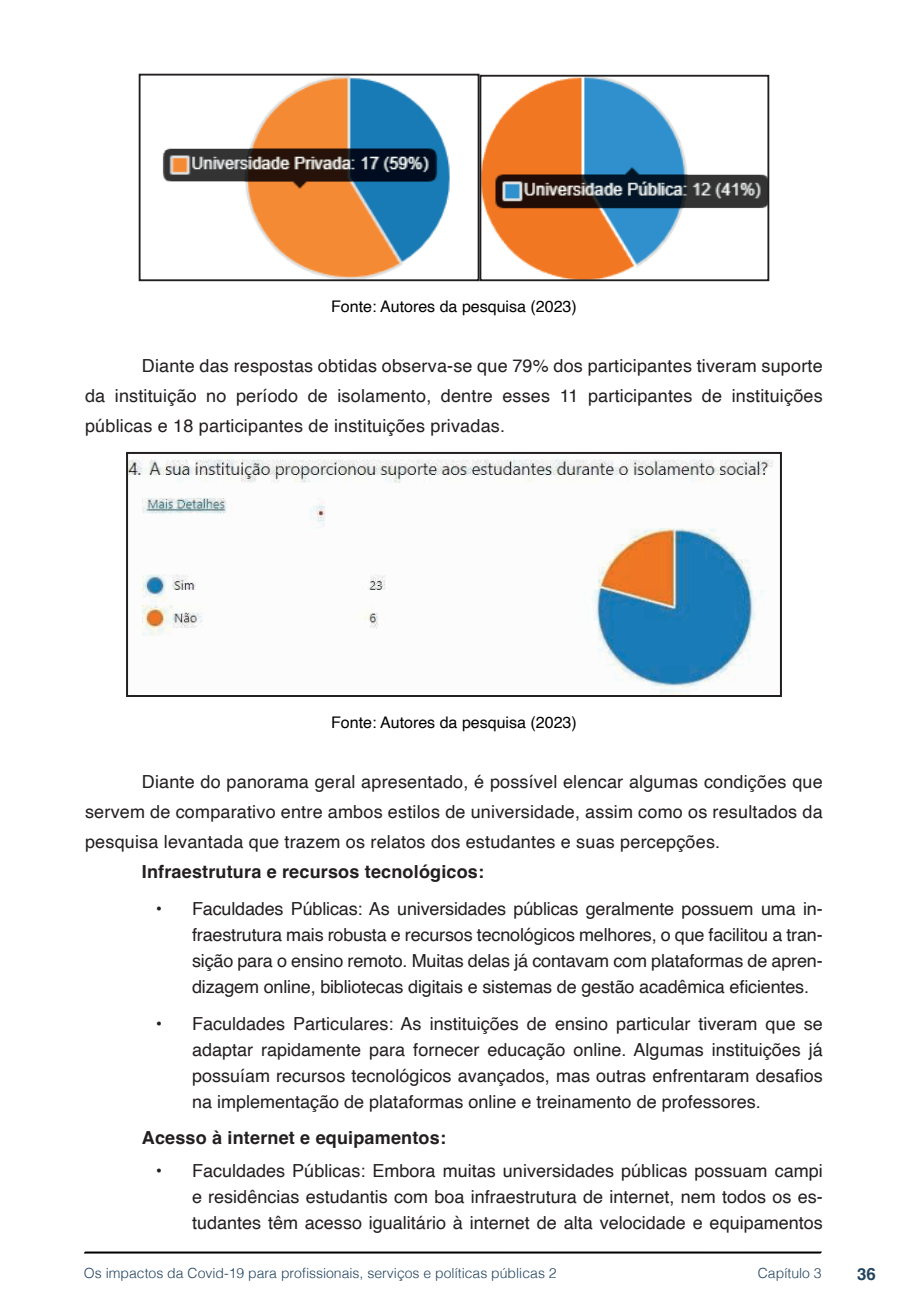
<style>
.page{position:relative;width:908px;height:1304px;background:#fff}
.page>*{position:absolute;margin:0;border:0;box-sizing:border-box;transform-origin:0 0}
.t1{font:18px/26px "Helvetica";color:#231f20;text-align:justify}
.t2{font:700 18px "Helvetica";letter-spacing:.01em;color:#231f20}
.t3{font:700 16.8px "Helvetica";color:#23445f}
.t4{font:16px "Helvetica";color:#000}
.t5{font:300 14px "Helvetica";color:#23445f}
</style>
<div class="page">
<svg style="left:84px;top:1251px;width:737px;height:3px;background:#515151"></svg>
<img style="left:162px;top:77px;width:288px;height:201px">
<div style="left:139px;top:74px;width:340px;height:207px;border:2px solid #231f20"></div>
<img style="left:482px;top:78px;width:284px;height:200px">
<div style="left:479px;top:75px;width:290px;height:206px;border:2px solid #231f20"></div>
<img style="left:129px;top:455px;width:645px;height:239px">
<div style="left:126px;top:452px;width:655px;height:245px;border:2px solid #231f20"></div>
<p class="t4" style="left:331px;top:294px;width:247px">Fonte: Autores da pesquisa (2023)</p>
<p class="t1" style="left:85px;top:351px;width:738px;line-height:30px;text-indent:57px">Diante das respostas obtidas observa-se que 79% dos participantes tiveram suporte da instituição no período de isolamento, dentre esses 11 participantes de instituições públicas e 18 participantes de instituições privadas.</p>
<p class="t4" style="left:331px;top:710px;width:247px">Fonte: Autores da pesquisa (2023)</p>
<p class="t1" style="left:85px;top:767px;width:738px;line-height:30px;text-indent:57px">Diante do panorama geral apresentado, é possível elencar algumas condições que servem de comparativo entre ambos estilos de universidade, assim como os resultados da pesquisa levantada que trazem os relatos dos estudantes e suas percepções.</p>
<p class="t2" style="left:142px;top:860px;width:343px">Infraestrutura e recursos tecnológicos:</p>
<p class="t1" style="left:192px;top:896px;width:632px;text-indent:-36px">• Faculdades Públicas: As universidades públicas geralmente possuem uma in&shy;fraestrutura mais robusta e recursos tecnológicos melhores, o que facilitou a tran&shy;sição para o ensino remoto. Muitas delas já contavam com plataformas de apren&shy;dizagem online, bibliotecas digitais e sistemas de gestão acadêmica eficientes.</p>
<p class="t1" style="left:192px;top:1011px;width:632px;text-indent:-36px">• Faculdades Particulares: As instituições de ensino particular tiveram que se adaptar rapidamente para fornecer educação online. Algumas instituições já possuíam recursos tecnológicos avançados, mas outras enfrentaram desafios na implementação de plataformas online e treinamento de professores.</p>
<p class="t2" style="left:142px;top:1127px;width:305px">Acesso à internet e equipamentos:</p>
<p class="t1" style="left:192px;top:1158px;width:632px;text-indent:-36px">• Faculdades Públicas: Embora muitas universidades públicas possuam campi e residências estudantis com boa infraestrutura de internet, nem todos os es&shy;tudantes têm acesso igualitário à internet de alta velocidade e equipamentos</p>
<p class="t5" style="left:84px;top:1261px;width:474px">Os impactos da Covid-19 para profissionais, serviços e políticas públicas 2</p>
<p class="t5" style="left:757px;top:1261px;width:65px">Capítulo 3</p>
<p class="t3" style="left:856px;top:1264px;width:20px">36</p>
</div>
